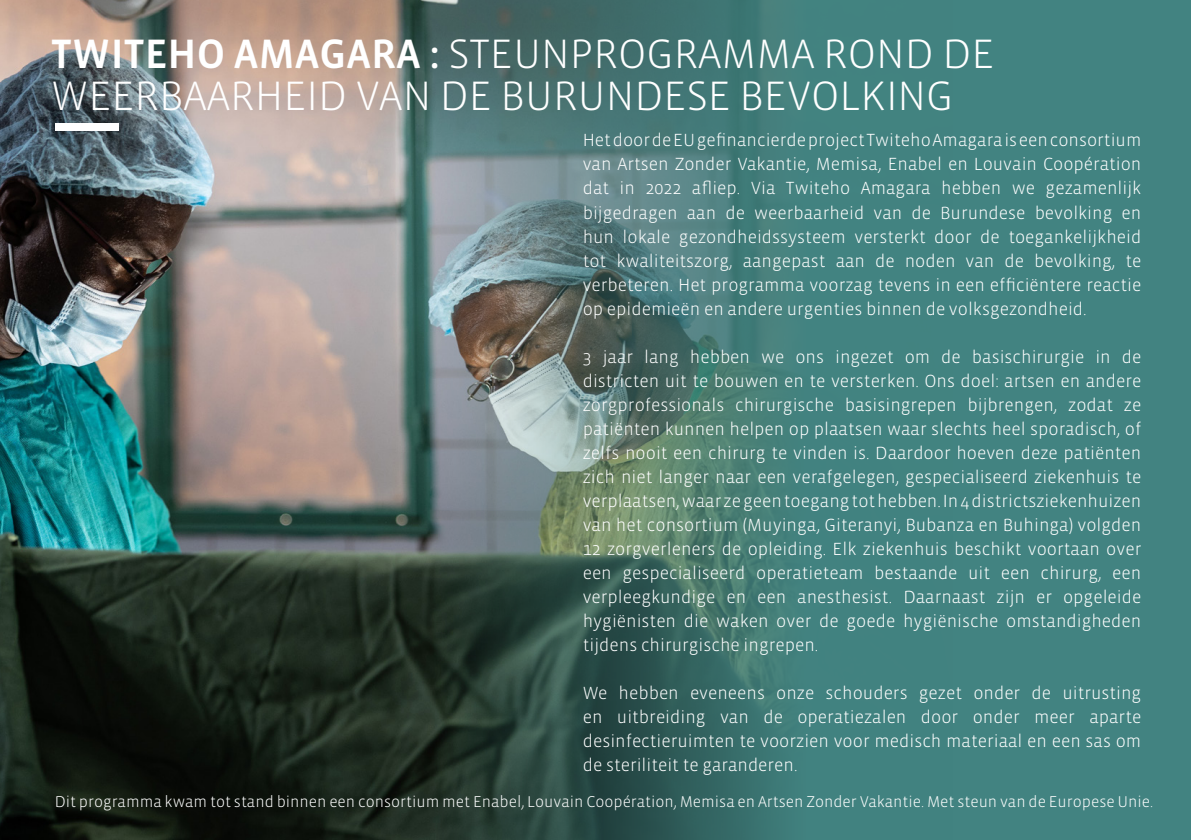
<style>
.page{position:relative;width:1191px;height:840px;background:#fff}
.page>*{position:absolute;margin:0;border:0;box-sizing:border-box;transform-origin:0 0}
.paragraph{font:300 42px/42px "Vista Sans OTCE";color:#fff}
.paragraph-2{font:300 18px/24px "Vista Sans OTCE";color:#fff;text-align:justify}
.paragraph-3{font:300 16px "Vista Sans OTCE";color:#fff}
.s1{font-weight:500}
</style>
<div class="page">
<div style="left:0;top:0;width:1191px;height:839px;background:#428381"></div>
<img style="left:0;top:0;width:777px;height:839px">
<div style="left:55px;top:123px;width:64px;height:7px;background:#fff"></div>
<p class="paragraph" style="left:51px;top:33px;width:945px"><span class="s1">TWITEHO AMAGARA :</span> STEUNPROGRAMMA ROND DE<br>WEERBAARHEID VAN DE BURUNDESE BEVOLKING</p>
<p class="paragraph-2" style="left:583px;top:128px;width:560px">Het door de EU gefinancierde project Twiteho Amagara is een consortium van Artsen Zonder Vakantie, Memisa, Enabel en Louvain Coopération dat in 2022 afliep. Via Twiteho Amagara hebben we gezamenlijk bijgedragen aan de weerbaarheid van de Burundese bevolking en hun lokale gezondheidssysteem versterkt door de toegankelijkheid tot kwaliteitszorg, aangepast aan de noden van de bevolking, te verbeteren. Het programma voorzag tevens in een efficiëntere reactie op epidemieën en andere urgenties binnen de volksgezondheid.</p>
<p class="paragraph-2" style="left:583px;top:344px;width:560px">3 jaar lang hebben we ons ingezet om de basischirurgie in de districten uit te bouwen en te versterken. Ons doel: artsen en andere zorgprofessionals chirurgische basisingrepen bijbrengen, zodat ze patiënten kunnen helpen op plaatsen waar slechts heel sporadisch, of zelfs nooit een chirurg te vinden is. Daardoor hoeven deze patiënten zich niet langer naar een verafgelegen, gespecialiseerd ziekenhuis te verplaatsen, waar ze geen toegang tot hebben. In 4 districtsziekenhuizen van het consortium (Muyinga, Giteranyi, Bubanza en Buhinga) volgden 12 zorgverleners de opleiding. Elk ziekenhuis beschikt voortaan over een gespecialiseerd operatieteam bestaande uit een chirurg, een verpleegkundige en een anesthesist. Daarnaast zijn er opgeleide hygiënisten die waken over de goede hygiënische omstandigheden tijdens chirurgische ingrepen.</p>
<p class="paragraph-2" style="left:583px;top:680px;width:560px">We hebben eveneens onze schouders gezet onder de uitrusting en uitbreiding van de operatiezalen door onder meer aparte desinfectieruimten te voorzien voor medisch materiaal en een sas om de steriliteit te garanderen.</p>
<p class="paragraph-3" style="left:55px;top:791px;width:1100px">Dit programma kwam tot stand binnen een consortium met Enabel, Louvain Coopération, Memisa en Artsen Zonder Vakantie. Met steun van de Europese Unie.</p>
</div>
